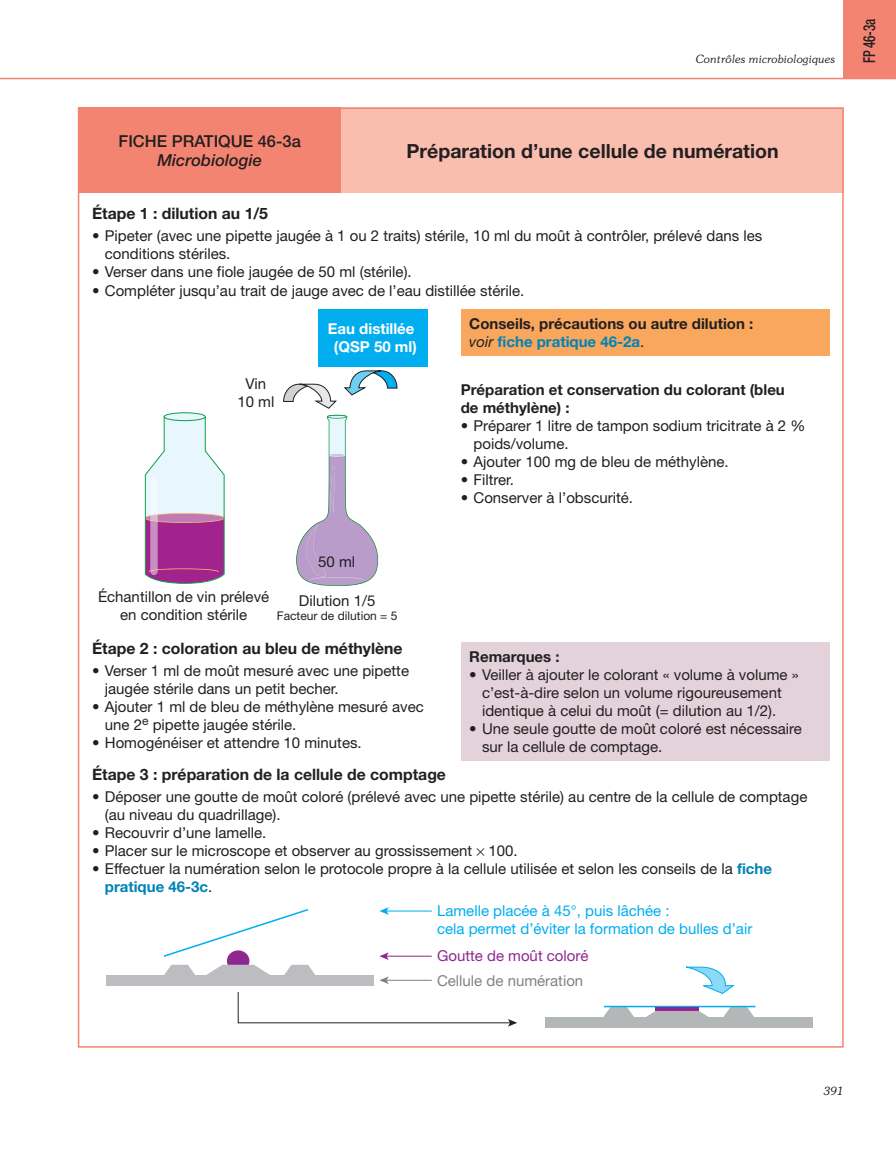
<style>
.page{position:relative;width:896px;height:1151px;background:#fff}
.page>*{position:absolute;margin:0;border:0;box-sizing:border-box;transform-origin:0 0}
.t1{font:700 19.5px "Helvetica Neue";color:#231f20}
.t2{font:500 16.5px "Helvetica Neue";color:#231f20}
.t3{font:italic 500 16.5px "Helvetica Neue";color:#231f20}
.t4{font:500 condensed 16.5px "Helvetica Neue LT Std";color:#231f20;scale:.8 1}
.t5{font:700 15.75px "Helvetica Neue";color:#231f20}
.t6{font:15px/18px "Helvetica Neue";color:#231f20}
.t7{font:700 15px/18px "Helvetica Neue";color:#231f20}
.t8{font:15px/18px "Helvetica Neue";color:#00aeef}
.t9{font:700 15px/18px "Helvetica Neue";color:#fff;text-align:center}
.t10{font:15px "Helvetica Neue";color:#808285}
.t11{font:15px "Helvetica Neue";color:#90268f}
.t12{font:12px "Helvetica Neue";color:#231f20}
.t13{font:italic 300 11.25px "Souvenir";color:#231f20}
.s1{font-weight:400;font-style:italic}
.s2{color:#0083b6}
.s3{font-weight:400}
.s4{font-weight:700;color:#0083b6}
</style>
<div class="page">
<div style="left:843px;top:0;width:52px;height:78px;background:#f48472"></div>
<hr style="left:0;top:78px;width:895px;height:1px;background:#f48472">
<div style="left:78px;top:108px;width:263px;height:85px;background:#f48472"></div>
<div style="left:341px;top:108px;width:502px;height:85px;background:#fabeaf"></div>
<svg style="left:296px;top:415px;width:82px;height:171px"></svg>
<svg style="left:283px;top:383px;width:54px;height:26px"></svg>
<svg style="left:343px;top:370px;width:55px;height:26px"></svg>
<div style="left:318px;top:309px;width:110px;height:58px;background:#00aeef"></div>
<svg style="left:164px;top:413px;width:41px;height:7px"></svg>
<div style="left:164px;top:412px;width:42px;height:9px;border:1px solid #109e49;border-radius:50%"></div>
<svg style="left:145px;top:416px;width:80px;height:168px"></svg>
<div style="left:227px;top:950px;width:22px;height:21px;background:#90268f;border-radius:50%"></div>
<div style="left:106px;top:975px;width:267px;height:10px;background:#bcbdc0"></div>
<svg style="left:206px;top:964px;width:64px;height:11px"></svg>
<svg style="left:164px;top:964px;width:31px;height:11px"></svg>
<svg style="left:284px;top:964px;width:31px;height:11px"></svg>
<svg style="left:163px;top:909px;width:146px;height:49px"></svg>
<div style="left:545px;top:1017px;width:267px;height:11px;background:#b4b7b8"></div>
<svg style="left:645px;top:1007px;width:64px;height:10px"></svg>
<svg style="left:603px;top:1007px;width:31px;height:10px"></svg>
<svg style="left:723px;top:1007px;width:31px;height:10px"></svg>
<hr style="left:604px;top:1005px;width:151px;height:2px;background:#00aeef">
<hr style="left:655px;top:1007px;width:44px;height:3px;background:#90268f">
<hr style="left:386px;top:979px;width:46px;height:1px;background:#808285">
<svg style="left:379px;top:977px;width:9px;height:7px"></svg>
<hr style="left:386px;top:955px;width:46px;height:1px;background:#90268f">
<svg style="left:379px;top:952px;width:9px;height:8px"></svg>
<hr style="left:386px;top:910px;width:46px;height:1px;background:#00aeef">
<svg style="left:379px;top:907px;width:9px;height:7px"></svg>
<svg style="left:237px;top:992px;width:280px;height:34px"></svg>
<svg style="left:686px;top:966px;width:49px;height:28px"></svg>
<div style="left:460px;top:309px;width:369px;height:47px;background:#f9a75d"></div>
<div style="left:460px;top:642px;width:369px;height:118px;background:#e4d2db"></div>
<p class="t2" style="left:118px;top:131px;width:184px">FICHE PRATIQUE 46-3A</p>
<p class="t3" style="left:157px;top:151px;width:106px">Microbiologie</p>
<p class="t13" style="left:695px;top:52px;width:141px">Contrôles microbiologiques</p>
<h1 class="t1" style="left:406px;top:139px;width:373px">Préparation d’une cellule de numération</h1>
<p class="t5" style="left:92px;top:203px;width:177px">Étape 1 : dilution au 1/5</p>
<p class="t6" style="left:105px;top:227px;width:659px;text-indent:-13px">• Pipeter (avec une pipette jaugée à 1 ou 2 traits) stérile, 10 ml du moût à contrôler, prélevé dans les conditions stériles.</p>
<p class="t6" style="left:92px;top:263px;width:321px">• Verser dans une fiole jaugée de 50 ml (stérile).</p>
<p class="t6" style="left:92px;top:281px;width:433px">• Compléter jusqu’au trait de jauge avec de l’eau distillée stérile.</p>
<p class="t6" style="left:237px;top:375px;width:38px;text-align:center">Vin<br>10 ml</p>
<p class="t9" style="left:328px;top:319px;width:90px">Eau distillée (QSP 50 ml)</p>
<p class="t6" style="left:318px;top:552px;width:38px">50 ml</p>
<p class="t6" style="left:98px;top:587px;width:173px;text-align:center">Échantillon de vin prélevé en condition stérile</p>
<p class="t6" style="left:299px;top:591px;width:78px">Dilution 1/5</p>
<p class="t12" style="left:277px;top:609px;width:122px">Facteur de dilution = 5</p>
<p class="t7" style="left:469px;top:315px;width:285px">Conseils, précautions ou autre dilution : <span class="s1">voir</span> <span class="s2">fiche pratique 46-2a</span><span class="s3">.</span></p>
<p class="t7" style="left:460px;top:380px;width:325px">Préparation et conservation du colorant (bleu de méthylène) :</p>
<p class="t6" style="left:473px;top:416px;width:333px;text-indent:-13px">• Préparer 1 litre de tampon sodium tricitrate à 2 % poids/volume.</p>
<p class="t6" style="left:460px;top:452px;width:269px">• Ajouter 100 mg de bleu de méthylène.</p>
<p class="t6" style="left:460px;top:470px;width:55px">• Filtrer.</p>
<p class="t6" style="left:460px;top:488px;width:174px">• Conserver à l’obscurité.</p>
<p class="t5" style="left:92px;top:638px;width:312px">Étape 2 : coloration au bleu de méthylène</p>
<p class="t6" style="left:105px;top:661px;width:306px;text-indent:-13px">• Verser 1 ml de moût mesuré avec une pipette jaugée stérile dans un petit becher.</p>
<p class="t6" style="left:105px;top:697px;width:320px;text-indent:-13px">• Ajouter 1 ml de bleu de méthylène mesuré avec une 2<sup>e</sup> pipette jaugée stérile.</p>
<p class="t6" style="left:92px;top:733px;width:271px">• Homogénéiser et attendre 10 minutes.</p>
<p class="t5" style="left:92px;top:764px;width:355px">Étape 3 : préparation de la cellule de comptage</p>
<p class="t6" style="left:105px;top:787px;width:704px;text-indent:-13px">• Déposer une goutte de moût coloré (prélevé avec une pipette stérile) au centre de la cellule de comptage (au niveau du quadrillage).</p>
<p class="t6" style="left:92px;top:823px;width:176px">• Recouvrir d’une lamelle.</p>
<p class="t6" style="left:92px;top:841px;width:427px">• Placer sur le microscope et observer au grossissement 100.</p>
<p class="t6" style="left:105px;top:859px;width:668px;text-indent:-13px">• Effectuer la numération selon le protocole propre à la cellule utilisée et selon les conseils de la <span class="s4">fiche pratique 46-3c</span>.</p>
<p class="t7" style="left:469px;top:647px;width:92px">Remarques :</p>
<p class="t6" style="left:482px;top:665px;width:318px;text-indent:-13px">• Veiller à ajouter le colorant « volume à volume » c’est-à-dire selon un volume rigoureusement identique à celui du moût (= dilution au 1/2).</p>
<p class="t6" style="left:482px;top:719px;width:321px;text-indent:-13px">• Une seule goutte de moût coloré est nécessaire sur la cellule de comptage.</p>
<p class="t8" style="left:437px;top:901px;width:317px">Lamelle placée à 45°, puis lâchée :<br>cela permet d’éviter la formation de bulles d’air</p>
<p class="t11" style="left:437px;top:947px;width:153px">Goutte de moût coloré</p>
<p class="t10" style="left:437px;top:971px;width:148px">Cellule de numération</p>
<p class="t4" style="left:859px;top:63px;width:56px;rotate:-90deg">FP 46-3a</p>
<p class="t13" style="left:823px;top:1084px;width:22px">391</p>
</div>
